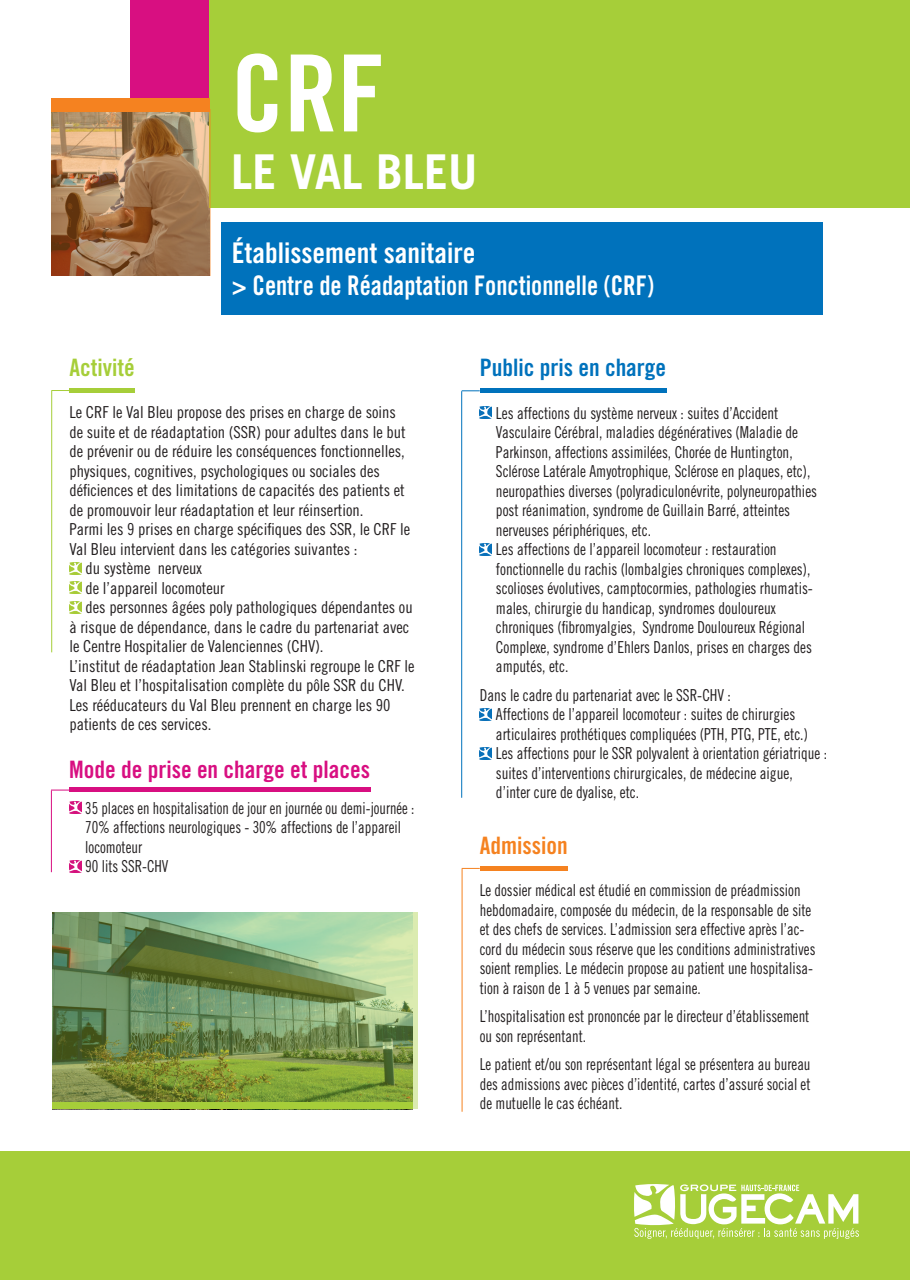
<style>
.page{position:relative;width:910px;height:1280px;background:#fff}
.page>*{position:absolute;margin:0;border:0;box-sizing:border-box;transform-origin:0 0}
.t1{font:106.5px "Trade Gothic LT Std Bd Cn 20";color:#fff}
.t2{font:700 48px "Trade Gothic LT Std";color:#fff}
.t3{font:28.5px "Trade Gothic LT Std Bd Cn 20";color:#fff}
.t4{font:27px "Trade Gothic LT Std Bd Cn 20";color:#fff;scale:.93 1}
.t5{font:24px "Trade Gothic LT Std Bd Cn 20";color:#d80f81}
.t6{font:24px "Trade Gothic LT Std Bd Cn 20";color:#0072bc}
.t7{font:24px "Trade Gothic LT Std Bd Cn 20";color:#f58220}
.t8{font:24px "Trade Gothic LT Std Bd Cn 20";color:#a6ce39}
.t9{font:16.5px/19.5px "Trade Gothic LT Std Cn 18";color:#231f20;scale:.92 1}
.t10{font:16.5px "Trade Gothic LT Std Cn 18";color:#231f20}
.t11{font:16.5px/19.5px "Trade Gothic LT Std Cn 18";color:#231f20;scale:.9 1}
.t12{font:16.5px/19.5px "Trade Gothic LT Std Cn 18";color:#231f20;scale:.88 1}
</style>
<div class="page">
<div style="left:130px;top:0;width:91px;height:109px;background:#d80f81"></div>
<div style="left:210px;top:0;width:700px;height:208px;background:#a6ce39"></div>
<div style="left:51px;top:98px;width:159px;height:14px;background:#f58220"></div>
<svg style="left:51px;top:112px;width:159px;height:164px;background:#a67c55"></svg>
<div style="left:222px;top:222px;width:601px;height:93px;background:#0072bc"></div>
<svg style="left:69px;top:562px;width:12px;height:12px"></svg>
<svg style="left:69px;top:582px;width:12px;height:12px"></svg>
<svg style="left:69px;top:601px;width:12px;height:12px"></svg>
<hr style="left:69px;top:388px;width:66px;height:4px;background:#a6ce39">
<svg style="left:51px;top:390px;width:18px;height:1px"></svg>
<hr style="left:51px;top:391px;width:1px;height:261px;background:#a6ce39">
<svg style="left:480px;top:407px;width:12px;height:12px"></svg>
<svg style="left:480px;top:543px;width:12px;height:12px"></svg>
<svg style="left:480px;top:708px;width:12px;height:12px"></svg>
<svg style="left:480px;top:747px;width:12px;height:12px"></svg>
<div style="left:480px;top:388px;width:186px;height:5px;background:#0072bc"></div>
<svg style="left:462px;top:390px;width:18px;height:1px"></svg>
<svg style="left:69px;top:802px;width:12px;height:12px"></svg>
<svg style="left:69px;top:860px;width:12px;height:12px"></svg>
<div style="left:69px;top:787px;width:301px;height:5px;background:#d80f81"></div>
<svg style="left:52px;top:790px;width:17px;height:1px"></svg>
<hr style="left:51px;top:790px;width:1px;height:82px;background:#d80f81">
<div style="left:0;top:1151px;width:910px;height:129px;background:#a6ce39"></div>
<svg style="left:634px;top:1184px;width:225px;height:55px"></svg>
<hr style="left:480px;top:866px;width:88px;height:4px;background:#f58220">
<svg style="left:462px;top:868px;width:18px;height:1px"></svg>
<hr style="left:462px;top:869px;width:1px;height:243px;background:#f58220">
<svg style="left:53px;top:912px;width:365px;height:197px;background:#7e9b5e"></svg>
<div style="left:52px;top:1102px;width:361px;height:7px;background:#a6ce39"></div>
<hr style="left:461px;top:391px;width:1px;height:407px;background:#0072bc">
<h1 class="t1" style="left:231px;top:29px;width:155px">CRF</h1>
<h2 class="t2" style="left:231px;top:142px;width:248px">LE VAL BLEU</h2>
<h3 class="t8" style="left:69px;top:353px;width:67px">Activité</h3>
<h3 class="t3" style="left:232px;top:235px;width:245px">Établissement sanitaire</h3>
<h3 class="t4" style="left:232px;top:269px;width:455px">&gt; Centre de Réadaptation Fonctionnelle (CRF)</h3>
<h3 class="t6" style="left:480px;top:353px;width:188px">Public pris en charge</h3>
<p class="t10" style="left:69px;top:403px;width:328px">Le CRF le Val Bleu propose des prises en charge de soins</p>
<p class="t10" style="left:69px;top:422px;width:338px">de suite et de réadaptation (SSR) pour adultes dans le but</p>
<p class="t10" style="left:69px;top:442px;width:337px">de prévenir ou de réduire les conséquences fonctionnelles,</p>
<p class="t10" style="left:69px;top:461px;width:312px">physiques, cognitives, psychologiques ou sociales des</p>
<p class="t10" style="left:69px;top:481px;width:337px">déficiences et des limitations de capacités des patients et</p>
<p class="t10" style="left:69px;top:500px;width:296px">de promouvoir leur réadaptation et leur réinsertion.</p>
<p class="t10" style="left:69px;top:520px;width:342px">Parmi les 9 prises en charge spécifiques des SSR, le CRF le</p>
<p class="t10" style="left:69px;top:539px;width:290px">Val Bleu intervient dans les catégories suivantes :</p>
<p class="t10" style="left:86px;top:559px;width:118px">du système nerveux</p>
<p class="t10" style="left:86px;top:578px;width:141px">de l’appareil locomoteur</p>
<p class="t10" style="left:86px;top:598px;width:329px">des personnes âgées poly pathologiques dépendantes ou</p>
<p class="t10" style="left:69px;top:617px;width:341px">à risque de dépendance, dans le cadre du partenariat avec</p>
<p class="t10" style="left:69px;top:637px;width:256px">le Centre Hospitalier de Valenciennes (CHV).</p>
<p class="t10" style="left:69px;top:656px;width:347px">L’institut de réadaptation Jean Stablinski regroupe le CRF le</p>
<p class="t10" style="left:69px;top:676px;width:337px">Val Bleu et l’hospitalisation complète du pôle SSR du CHV.</p>
<p class="t10" style="left:69px;top:695px;width:323px">Les rééducateurs du Val Bleu prennent en charge les 90</p>
<p class="t10" style="left:69px;top:715px;width:144px">patients de ces services.</p>
<h3 class="t5" style="left:69px;top:754px;width:303px">Mode de prise en charge et places</h3>
<p class="t12" style="left:85px;top:798px;width:375px">35 places en hospitalisation de jour en journée ou demi-journée :<br>70% affections neurologiques - 30% affections de l’appareil locomoteur<br>90 lits SSR-CHV</p>
<p class="t9" style="left:496px;top:403px;width:351px">Les affections du système nerveux : suites d’Accident Vasculaire Cérébral, maladies dégénératives (Maladie de Parkinson, affections assimilées, Chorée de Huntington, Sclérose Latérale Amyotrophique, Sclérose en plaques, etc), neuropathies diverses (polyradiculonévrite, polyneuropathies post réanimation, syndrome de Guillain Barré, atteintes nerveuses périphériques, etc.<br>Les affections de l’appareil locomoteur : restauration fonctionnelle du rachis (lombalgies chroniques complexes), scolioses évolutives, camptocormies, pathologies rhumatis&shy;males, chirurgie du handicap, syndromes douloureux chroniques (fibromyalgies, Syndrome Douloureux Régional Complexe, syndrome d’Ehlers Danlos, prises en charges des amputés, etc.</p>
<p class="t9" style="left:496px;top:685px;width:361px;text-indent:-16px">Dans le cadre du partenariat avec le SSR-CHV :<br>Affections de l’appareil locomoteur : suites de chirurgies articulaires prothétiques compliquées (PTH, PTG, PTE, etc.)<br>Les affections pour le SSR polyvalent à orientation gériatrique : suites d’interventions chirurgicales, de médecine aigue, d’inter cure de dyalise, etc.</p>
<h3 class="t7" style="left:480px;top:831px;width:89px">Admission</h3>
<p class="t11" style="left:480px;top:880px;width:374px">Le dossier médical est étudié en commission de préadmission hebdomadaire, composée du médecin, de la responsable de site et des chefs de services. L’admission sera effective après l’ac&shy;cord du médecin sous réserve que les conditions administratives soient remplies. Le médecin propose au patient une hospitalisa&shy;tion à raison de 1 à 5 venues par semaine.</p>
<p class="t11" style="left:480px;top:1006px;width:368px">L’hospitalisation est prononcée par le directeur d’établissement ou son représentant.</p>
<p class="t11" style="left:480px;top:1054px;width:369px;text-align:justify">Le patient et/ou son représentant légal se présentera au bureau des admissions avec pièces d’identité, cartes d’assuré social et de mutuelle le cas échéant.</p>
</div>
